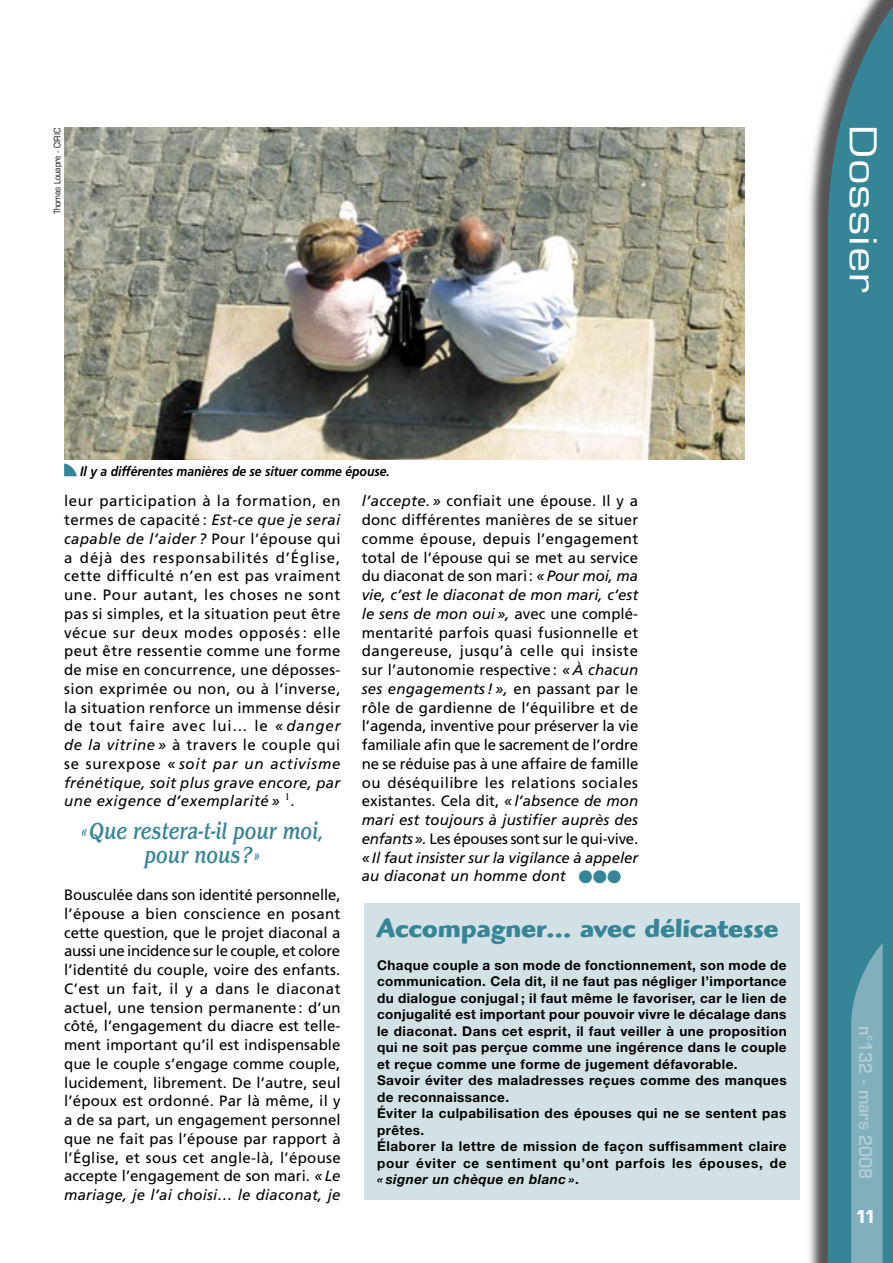
<style>
.page{position:relative;width:893px;height:1263px;background:#fff}
.page>*{position:absolute;margin:0;border:0;box-sizing:border-box;transform-origin:0 0}
.t1{font:36px "Eurostile";letter-spacing:.025em;color:#fff;scale:1.25 1}
.t2{font:700 27px "Highlander";color:#368596}
.t3{font:italic 500 24px/24px "Benguiat";color:#368596;text-align:center;scale:.75 1}
.t4{font:18px "Zapf Dingbats";color:#368596}
.t5{font:700 condensed 18px "Eurostile";color:#fff}
.t6{font:600 17.4px "Eurostile";color:#b2cdd4;scale:.9 1}
.t7{font:15px/18.8px "Frutiger";letter-spacing:.02em;color:#000;text-align:justify}
.t8{font:700 13.5px/16.5px "Helvetica Neue";letter-spacing:.03em;color:#000}
.t9{font:italic 700 13.5px "Frutiger";color:#000;scale:.9 1}
.t10{font:condensed 9px "Eurostile";color:#000}
.s1{font-style:italic}
</style>
<div class="page">
<img style="left:64px;top:128px;width:680px;height:331px">
<img style="left:809px;top:89px;width:19px;height:1174px">
<div style="left:828px;top:0;width:65px;height:1263px;background:#368596"></div>
<svg style="left:851px;top:943px;width:32px;height:320px;background:#79aab8"></svg>
<svg style="left:64px;top:463px;width:13px;height:13px"></svg>
<div style="left:364px;top:903px;width:435px;height:296px;background:#d2e1e6"></div>
<p class="t10" style="left:52px;top:214px;width:88px;rotate:-90deg">Thomas Louapre - CIRIC</p>
<h1 class="t1" style="left:884px;top:125px;width:136px;rotate:90deg">Dossier</h1>
<p class="t9" style="left:80px;top:464px;width:346px">Il y a différentes manières de se situer comme épouse.</p>
<p class="t7" style="left:64px;top:492px;width:278px">leur participation à la formation, en termes de capacité : <span class="s1">Est-ce que je serai capable de l’aider ?</span> Pour l’épouse qui a déjà des responsabilités d’Église, cette difficulté n’en est pas vraiment une. Pour autant, les choses ne sont pas si simples, et la situation peut être vécue sur deux modes opposés : elle peut être ressentie comme une forme de mise en concurrence, une déposses&shy;sion exprimée ou non, ou à l’inverse, la situation renforce un immense désir de tout faire avec lui… le <span class="s1">« danger de la vitrine »</span> à travers le couple qui se surexpose <span class="s1">« soit par un activisme frénétique, soit plus grave encore, par une exigence d’exemplarité »</span> <sup>1</sup>.</p>
<h3 class="t3" style="left:81px;top:819px;width:325px">« Que restera-t-il pour moi, pour nous ? »</h3>
<p class="t7" style="left:64px;top:885px;width:278px">Bousculée dans son identité personnelle, l’épouse a bien conscience en posant cette question, que le projet diaconal a aussi une incidence sur le couple, et colore l’identité du couple, voire des enfants.<br>C’est un fait, il y a dans le diaconat actuel, une tension permanente : d’un côté, l’engagement du diacre est telle&shy;ment important qu’il est indispensable que le couple s’engage comme couple, lucidement, librement. De l’autre, seul l’époux est ordonné. Par là même, il y a de sa part, un engagement personnel que ne fait pas l’épouse par rapport à l’Église, et sous cet angle-là, l’épouse accepte l’engagement de son mari. <span class="s1">« Le mariage, je l’ai choisi… le diaconat, je</span></p>
<p class="t7" style="left:362px;top:492px;width:278px"><span class="s1">l’accepte. »</span> confiait une épouse. Il y a donc différentes manières de se situer comme épouse, depuis l’engagement total de l’épouse qui se met au service du diaconat de son mari : <span class="s1">« Pour moi, ma vie, c’est le diaconat de mon mari, c’est le sens de mon oui »,</span> avec une complé&shy;mentarité parfois quasi fusionnelle et dangereuse, jusqu’à celle qui insiste sur l’autonomie respective : <span class="s1">« À chacun ses engagements ! »,</span> en passant par le rôle de gardienne de l’équilibre et de l’agenda, inventive pour préserver la vie familiale afin que le sacrement de l’ordre ne se réduise pas à une affaire de famille ou déséquilibre les relations sociales existantes. Cela dit, <span class="s1">« l’absence de mon mari est toujours à justifier auprès des enfants ».</span> Les épouses sont sur le qui-vive. <span class="s1">« Il faut insister sur la vigilance à appeler au diaconat un homme dont</span></p>
<p class="t4" style="left:578px;top:868px;width:44px">●●●</p>
<h2 class="t2" style="left:377px;top:911px;width:403px">Accompagner… avec délicatesse</h2>
<p class="t8" style="left:377px;top:956px;width:411px">Chaque couple a son mode de fonctionnement, son mode de communication. Cela dit, il ne faut pas négliger l’importance du dialogue conjugal ; il faut même le favoriser, car le lien de conjugalité est important pour pouvoir vivre le décalage dans le diaconat. Dans cet esprit, il faut veiller à une proposition qui ne soit pas perçue comme une ingérence dans le couple et reçue comme une forme de jugement défavorable.<br>Savoir éviter des maladresses reçues comme des manques de reconnaissance.<br>Éviter la culpabilisation des épouses qui ne se sentent pas prêtes.<br>Élaborer la lettre de mission de façon suffisamment claire pour éviter ce sentiment qu’ont parfois les épouses, de <span class="s1">« signer un chèque en blanc »</span>.</p>
<p class="t6" style="left:876px;top:1025px;width:172px;rotate:90deg">n°132 - mars 2008</p>
<p class="t5" style="left:857px;top:1206px;width:19px">11</p>
</div>
